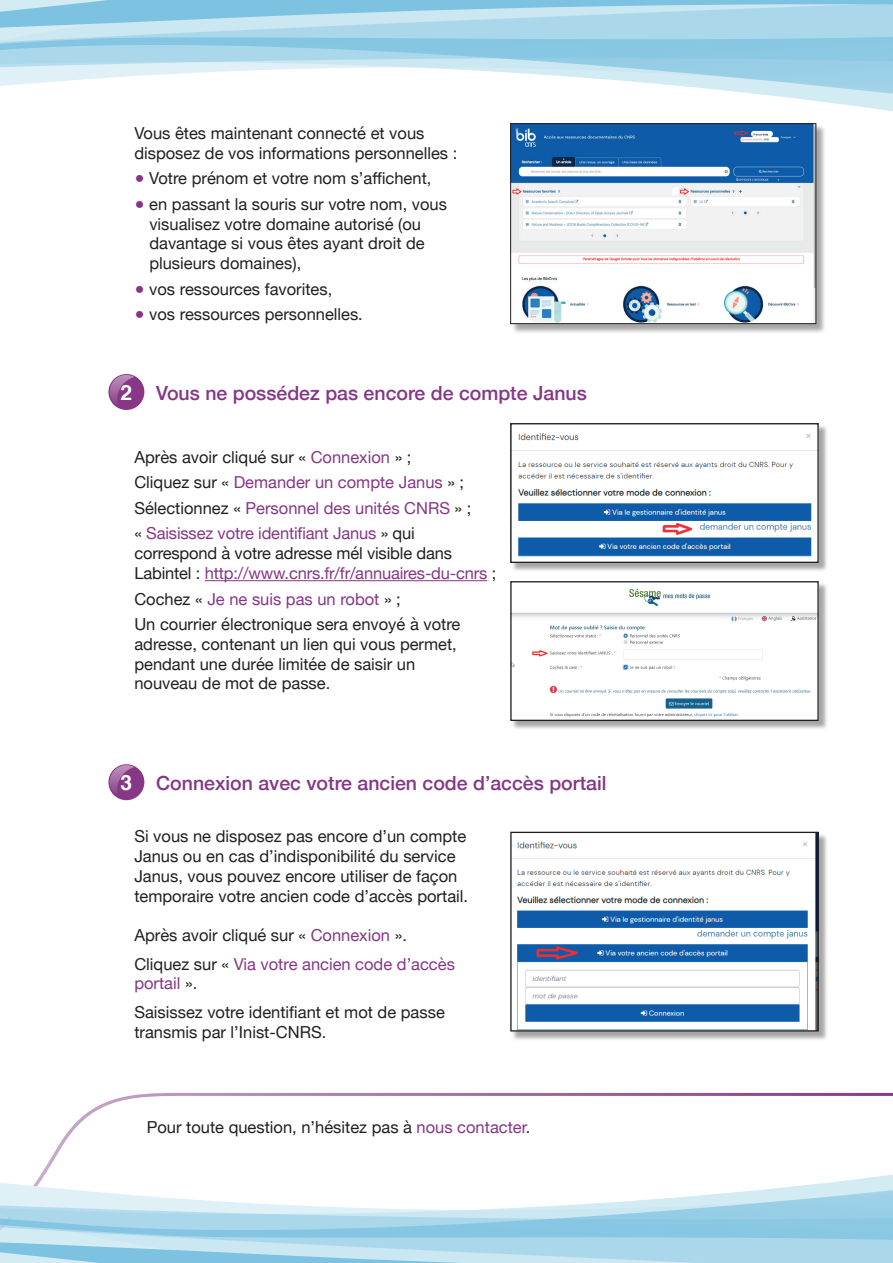
<style>
.page{position:relative;width:893px;height:1263px;background:#fff}
.page>*{position:absolute;margin:0;border:0;box-sizing:border-box;transform-origin:0 0}
.t1{font:500 19.5px "Helvetica Neue";color:#853686}
.t2{font:16.5px/19.8px "Helvetica Neue";color:#231f20}
.t3{font:16.5px/25.5px "Helvetica Neue";color:#853686}
.s1{color:#853686}
.s2{font-family:"Helvetica";font-weight:700;font-size:21px;color:#fff}
.s3{color:#231f20}
</style>
<div class="page">
<svg style="left:80px;top:1093px;width:813px;height:26px"></svg>
<svg style="left:35px;top:1175px;width:858px;height:8px"></svg>
<svg style="left:0;top:1183px;width:893px;height:41px"></svg>
<svg style="left:0;top:1224px;width:893px;height:39px;background:#a2d4e8"></svg>
<div style="left:512px;top:125px;width:314px;height:209px;background:#231f20;opacity:.4"></div>
<img style="left:512px;top:158px;width:302px;height:164px">
<div style="left:510px;top:123px;width:306px;height:201px;border:1px solid #231f20"></div>
<svg style="left:510px;top:144px;width:316px;height:14px;background:#155fa9"></svg>
<svg style="left:510px;top:99px;width:383px;height:45px"></svg>
<svg style="left:0;top:49px;width:893px;height:49px"></svg>
<svg style="left:0;top:0;width:893px;height:49px;background:#9fd2e7"></svg>
<hr style="left:205px;top:580px;width:282px;height:1px;background:#853686">
<div style="left:511px;top:424px;width:317px;height:148px;background:#231f20;opacity:.4"></div>
<img style="left:512px;top:425px;width:305px;height:136px">
<div style="left:510px;top:423px;width:309px;height:140px;border:1px solid #231f20"></div>
<svg style="left:108px;top:374px;width:36px;height:36px"></svg>
<svg style="left:110px;top:375px;width:33px;height:33px"></svg>
<div style="left:511px;top:582px;width:317px;height:148px;background:#231f20;opacity:.4"></div>
<img style="left:512px;top:583px;width:305px;height:136px">
<div style="left:510px;top:581px;width:309px;height:140px;border:1px solid #231f20"></div>
<svg style="left:108px;top:764px;width:36px;height:36px"></svg>
<svg style="left:110px;top:765px;width:33px;height:34px"></svg>
<div style="left:511px;top:833px;width:317px;height:208px;background:#231f20;opacity:.4"></div>
<img style="left:512px;top:834px;width:305px;height:195px">
<div style="left:510px;top:832px;width:309px;height:199px;border:1px solid #231f20"></div>
<p class="t2" style="left:134px;top:124px;width:325px">Vous êtes maintenant connecté et vous disposez de vos informations personnelles :</p>
<p class="t2" style="left:134px;top:169px;width:299px"><span class="s1">●</span> Votre prénom et votre nom s’affichent,</p>
<p class="t2" style="left:149px;top:195px;width:299px;text-indent:-15px"><span class="s1">●</span> en passant la souris sur votre nom, vous visualisez votre domaine autorisé (ou davantage si vous êtes ayant droit de plusieurs domaines),</p>
<p class="t2" style="left:134px;top:280px;width:199px"><span class="s1">●</span> vos ressources favorites,</p>
<p class="t2" style="left:134px;top:305px;width:230px"><span class="s1">●</span> vos ressources personnelles.</p>
<p class="t1" style="left:121px;top:377px;width:468px"><span class="s2">2</span> Vous ne possédez pas encore de compte Janus</p>
<p class="t3" style="left:134px;top:445px;width:339px"><span class="s3">Après avoir cliqué sur «</span> Connexion <span class="s3">» ;<br>Cliquez sur «</span> Demander un compte Janus <span class="s3">» ; Sélectionnez «</span> Personnel des unités CNRS <span class="s3">» ; «</span> Saisissez votre identifiant Janus <span class="s3">» qui</span></p>
<p class="t2" style="left:134px;top:544px;width:363px">correspond à votre adresse mél visible dans<br>Labintel : <span class="s1">http://www.cnrs.fr/fr/annuaires-du-cnrs</span> ;</p>
<p class="t2" style="left:134px;top:587px;width:328px;line-height:25.5px">Cochez « <span class="s1">Je ne suis pas un robot</span> » ;<br>Un courrier électronique sera envoyé à votre</p>
<p class="t2" style="left:134px;top:635px;width:324px">adresse, contenant un lien qui vous permet, pendant une durée limitée de saisir un nouveau de mot de passe.</p>
<p class="t1" style="left:121px;top:767px;width:487px"><span class="s2">3</span> Connexion avec votre ancien code d’accès portail</p>
<p class="t2" style="left:134px;top:827px;width:335px">Si vous ne disposez pas encore d’un compte Janus ou en cas d’indisponibilité du service Janus, vous pouvez encore utiliser de façon temporaire votre ancien code d’accès portail.</p>
<p class="t3" style="left:134px;top:922px;width:322px;line-height:28.5px"><span class="s3">Après avoir cliqué sur «</span> Connexion <span class="s3">».<br>Cliquez sur «</span> Via votre ancien code d’accès</p>
<p class="t2" style="left:134px;top:970px;width:312px;line-height:28.5px"><span class="s1">portail</span> ».<br>Saisissez votre identifiant et mot de passe</p>
<p class="t2" style="left:134px;top:1023px;width:193px">transmis par l’Inist-CNRS.</p>
<p class="t2" style="left:147px;top:1118px;width:385px">Pour toute question, n’hésitez pas à <span class="s1">nous contacter</span>.</p>
</div>
